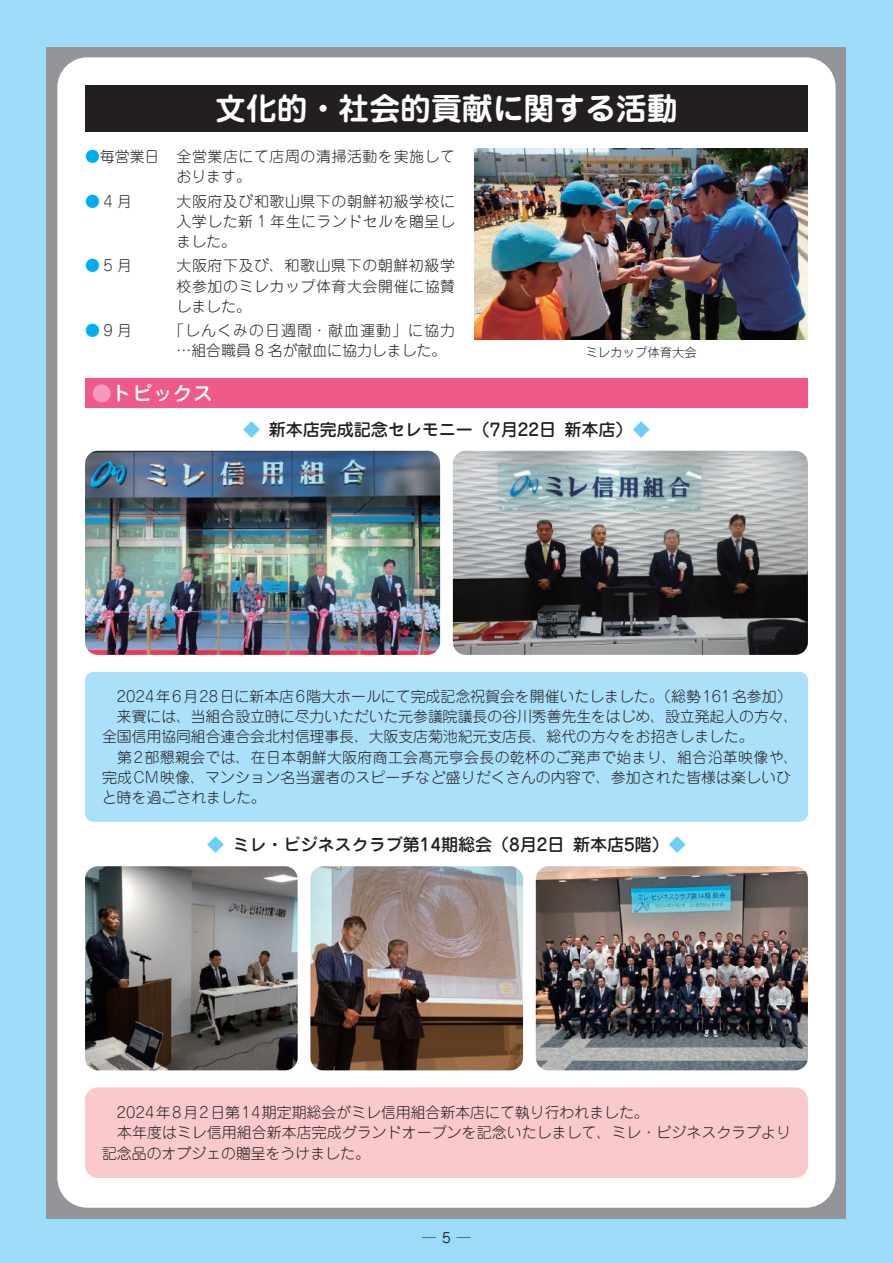
<style>
.page{position:relative;width:893px;height:1263px;background:#9cdcf8}
.page>*{position:absolute;margin:0;border:0;box-sizing:border-box;transform-origin:0 0}
.t1{font:700 30.9px "Jun 501 Pro";color:#fff}
.t2{font:500 20.25px "Jun 34 Pro";color:#fff}
.t3{font:500 16.95px "Jun 34 Pro";color:#231f20}
.t4{font:300 14.85px/20.2px "Jun 101 Pro";letter-spacing:.005em;color:#231f20;text-align:justify}
.t5{font:300 14.85px/20.2px "Jun 101 Pro";letter-spacing:.04em;color:#231f20}
.t6{font:13.8px "Jun 201 Pro";color:#231f20}
.t7{font:300 12.45px "Jun 101 Pro";color:#231f20}
.s1{color:#00aeef}
.s2{color:#f499c2}
.s3{color:#6bcff6}
</style>
<div class="page">
<div style="left:47px;top:47px;width:799px;height:1171px;background:#939598"></div>
<div style="left:57px;top:57px;width:779px;height:1151px;background:#fff;border-radius:30px"></div>
<div style="left:85px;top:85px;width:723px;height:47px;background:#231f20"></div>
<img style="left:85px;top:866px;width:213px;height:204px">
<img style="left:310px;top:866px;width:213px;height:204px">
<img style="left:536px;top:866px;width:272px;height:204px">
<div style="left:85px;top:1087px;width:723px;height:91px;background:#f9c9cc;border-radius:13px"></div>
<div style="left:85px;top:378px;width:723px;height:30px;background:#f05988"></div>
<img style="left:85px;top:451px;width:355px;height:204px">
<img style="left:453px;top:451px;width:355px;height:204px">
<div style="left:85px;top:672px;width:723px;height:150px;background:#aae0f9;border-radius:9px"></div>
<img style="left:474px;top:149px;width:334px;height:190px">
<h1 class="t1" style="left:215px;top:84px;width:464px">文化的・社会的貢献に関する活動</h1>
<p class="t5" style="left:177px;top:144px;width:280px;text-indent:-91px"><span class="s1">●</span>毎営業日 全営業店にて店周の清掃活動を実施しております。</p>
<p class="t4" style="left:85px;top:189px;width:48px"><span class="s1">●</span>4月</p>
<p class="t4" style="left:177px;top:189px;width:280px">大阪府及び和歌山県下の朝鮮初級学校に入学した新 1 年生にランドセルを贈呈しました。</p>
<p class="t4" style="left:85px;top:254px;width:48px"><span class="s1">●</span>5月</p>
<p class="t4" style="left:177px;top:254px;width:280px">大阪府下及び、和歌山県下の朝鮮初級学校参加のミレカップ体育大会開催に協賛しました。</p>
<p class="t4" style="left:85px;top:319px;width:48px"><span class="s1">●</span>9月</p>
<p class="t4" style="left:169px;top:319px;width:287px;text-align:center">「しんくみの日週間・献血運動」に協力…組合職員 8 名が献血に協力しました。</p>
<p class="t7" style="left:585px;top:342px;width:113px">ミレカップ体育大会</p>
<h2 class="t2" style="left:92px;top:377px;width:123px"><span class="s2">●</span>トピックス</h2>
<p class="t3" style="left:243px;top:416px;width:408px"><span class="s3">◆</span> 新本店完成記念セレモニー（7月22日 新本店）<span class="s3">◆</span></p>
<p class="t4" style="left:102px;top:684px;width:698px;text-align:left">　2024年6月28日に新本店6階大ホールにて完成記念祝賀会を開催いたしました。（総勢161名参加）　来賓には、当組合設立時に尽力いただいた元参議院議長の谷川秀善先生をはじめ、設立発起人の方々、全国信用協同組合連合会北村信理事長、大阪支店菊池紀元支店長、総代の方々をお招きしました。<br>　第2部懇親会では、在日本朝鮮大阪府商工会髙元亨会長の乾杯のご発声で始まり、組合沿革映像や、完成CM映像、マンション名当選者のスピーチなど盛りだくさんの内容で、参加された皆様は楽しいひと時を過ごされました。</p>
<p class="t3" style="left:207px;top:831px;width:480px"><span class="s3">◆</span> ミレ・ビジネスクラブ第14期総会（8月2日 新本店5階）<span class="s3">◆</span></p>
<p class="t4" style="left:102px;top:1101px;width:691px;text-align:left">　2024年8月2日第14期定期総会がミレ信用組合新本店にて執り行われました。<br>　本年度はミレ信用組合新本店完成グランドオープンを記念いたしまして、ミレ・ビジネスクラブより記念品のオブジェの贈呈をうけました。</p>
<p class="t6" style="left:422px;top:1226px;width:50px">─ 5 ─</p>
</div>
